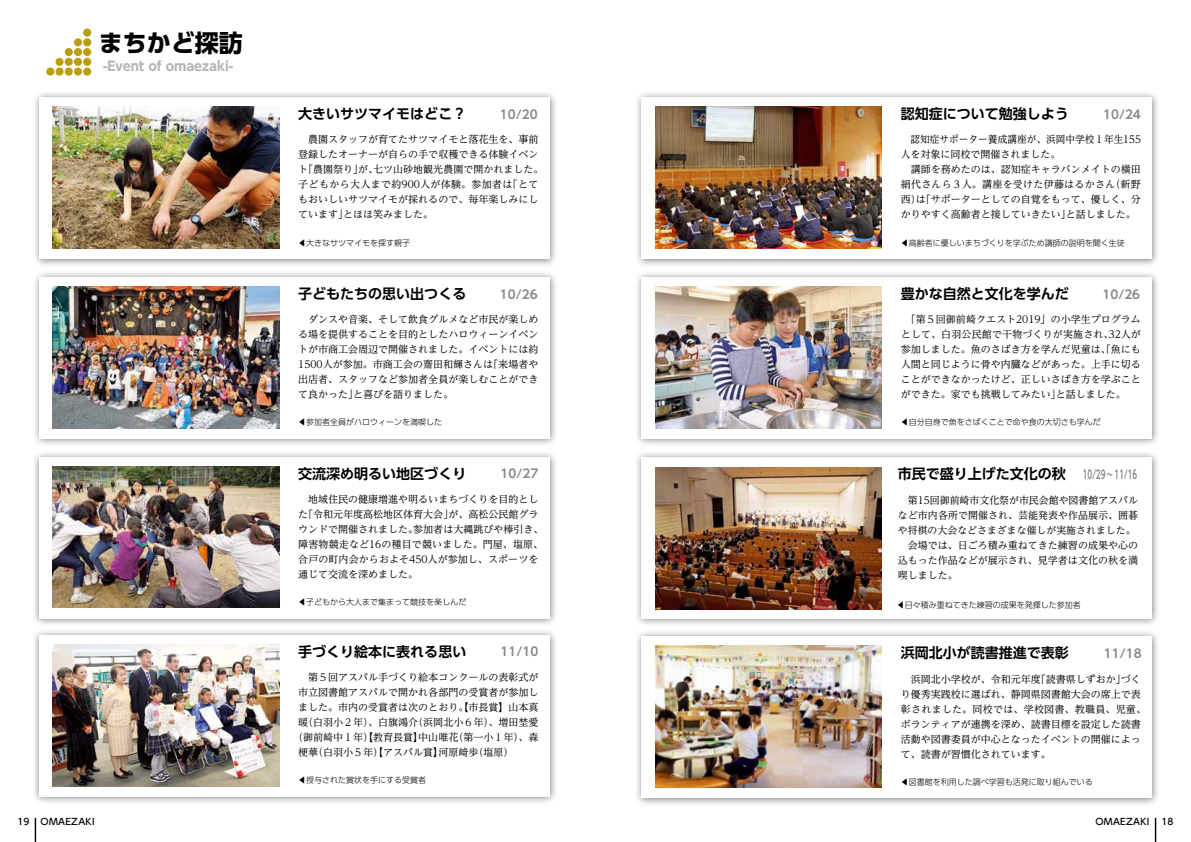
<style>
.page{position:relative;width:1191px;height:842px;background:#fff}
.page>*{position:absolute;margin:0;border:0;box-sizing:border-box;transform-origin:0 0}
.t1{font:700 24px "UD Shin Go Pro";color:#000}
.t2{font:700 14px "UD Shin Go Pro De";color:#000}
.t3{font:700 13px "UD Shin Go Pro";letter-spacing:-.005em;color:#b5b6b6}
.t4{font:700 12px "UD Shin Go Pro De";color:#898989}
.t5{font:700 12px "UD Shin Go Pro De";color:#898989;scale:.6 1}
.t6{font:10px/15px "UD Reimin Pro";color:#000;text-align:right}
.t7{font:10px/15px "UD Reimin Pro";color:#000;scale:.96 1}
.t8{font:10px "UD Reimin Pro";letter-spacing:.035em;color:#000}
.t9{font:10px "UD Reimin Pro";letter-spacing:.025em;color:#000}
.t10{font:500 9px "UD Shin Go Pro";letter-spacing:.035em;color:#000}
.t11{font:300 8px "UD Shin Go Pro";color:#000}
</style>
<div class="page">
<svg style="left:46px;top:38px;width:45px;height:38px"></svg>
<div style="left:83px;top:29px;width:8px;height:8px;background:#bb9e0f;border-radius:50%"></div>
<div style="left:634px;top:91px;width:526px;height:177px;background:#000;opacity:.5"></div>
<div style="left:641px;top:98px;width:511px;height:161px;background:#fff"></div>
<div style="left:32px;top:91px;width:526px;height:177px;background:#000;opacity:.5"></div>
<div style="left:39px;top:98px;width:510px;height:161px;background:#fff"></div>
<div style="left:32px;top:628px;width:526px;height:177px;background:#000;opacity:.5"></div>
<div style="left:39px;top:635px;width:510px;height:161px;background:#fff"></div>
<img style="left:52px;top:644px;width:227px;height:142px">
<div style="left:634px;top:270px;width:526px;height:177px;background:#000;opacity:.5"></div>
<div style="left:641px;top:277px;width:511px;height:162px;background:#fff"></div>
<img style="left:655px;top:286px;width:227px;height:142px">
<img style="left:52px;top:107px;width:227px;height:142px">
<img style="left:655px;top:107px;width:227px;height:142px">
<div style="left:634px;top:450px;width:526px;height:177px;background:#000;opacity:.5"></div>
<div style="left:641px;top:457px;width:511px;height:161px;background:#fff"></div>
<img style="left:655px;top:468px;width:227px;height:141px">
<div style="left:634px;top:630px;width:526px;height:177px;background:#000;opacity:.5"></div>
<div style="left:641px;top:637px;width:511px;height:161px;background:#fff"></div>
<img style="left:655px;top:646px;width:227px;height:141px">
<div style="left:32px;top:270px;width:526px;height:177px;background:#000;opacity:.5"></div>
<div style="left:39px;top:277px;width:510px;height:162px;background:#fff"></div>
<img style="left:52px;top:286px;width:227px;height:142px">
<div style="left:32px;top:450px;width:526px;height:177px;background:#000;opacity:.5"></div>
<div style="left:39px;top:457px;width:510px;height:161px;background:#fff"></div>
<img style="left:52px;top:466px;width:227px;height:142px">
<svg style="left:35px;top:818px;width:1px;height:24px"></svg>
<hr style="left:1154px;top:818px;width:2px;height:24px;background:#000">
<h1 class="t1" style="left:99px;top:23px;width:145px">まちかど探訪</h1>
<h3 class="t3" style="left:103px;top:56px;width:132px">-Event of omaezaki-</h3>
<p class="t10" style="left:17px;top:814px;width:13px">19</p>
<p class="t10" style="left:41px;top:814px;width:56px">OMAEZAKI</p>
<h2 class="t2" style="left:298px;top:103px;width:169px">大きいサツマイモはどこ?</h2>
<p class="t4" style="left:500px;top:105px;width:39px">10/20</p>
<p class="t6" style="left:308px;top:132px;width:231px">農園スタッフが育てたサツマイモと落花生を、事前</p>
<p class="t6" style="left:298px;top:147px;width:241px">登録したオーナーが自らの手で収穫できる体験イベン</p>
<p class="t6" style="left:373px;top:162px;width:171px">七ツ山砂地観光農園で開かれました。</p>
<p class="t6" style="left:298px;top:162px;width:81px">「ト農園祭りが」、</p>
<p class="t8" style="left:298px;top:177px;width:216px">子どもから大人まで約900人が体験。参加者は</p>
<p class="t6" style="left:298px;top:192px;width:241px">もおいしいサツマイモが採れるので、毎年楽しみにし</p>
<p class="t6" style="left:343px;top:207px;width:91px">とほほ笑みました。</p>
<p class="t6" style="left:507px;top:177px;width:32px">「とて</p>
<p class="t6" style="left:298px;top:207px;width:51px">ています」</p>
<p class="t11" style="left:298px;top:236px;width:113px">◀大きなサツマイモを探す親子</p>
<h2 class="t2" style="left:298px;top:282px;width:169px">子どもたちの思い出つくる</h2>
<p class="t4" style="left:500px;top:284px;width:39px">10/26</p>
<p class="t6" style="left:298px;top:312px;width:242px">ダンスや音楽、そして飲食グルメなど市民が楽しめる場を提供することを目的としたハロウィーンイベントが市商工会周辺で開催されました。イベントには約「来場者や</p>
<p class="t6" style="left:298px;top:357px;width:196px">1500人が参加。市商工会の齋田和輝さんは</p>
<p class="t6" style="left:298px;top:372px;width:241px">出店者、スタッフなど参加者全員が楽しむことができ</p>
<p class="t6" style="left:353px;top:387px;width:101px">と喜びを語りました。</p>
<p class="t6" style="left:298px;top:387px;width:61px">て良かった」</p>
<p class="t11" style="left:298px;top:416px;width:145px">◀参加者全員がハロウィーンを満喫した</p>
<h2 class="t2" style="left:298px;top:462px;width:169px">交流深め明るい地区づくり</h2>
<p class="t4" style="left:500px;top:464px;width:39px">10/27</p>
<p class="t6" style="left:308px;top:491px;width:231px">地域住民の健康増進や明るいまちづくりを目的とし</p>
<p class="t6" style="left:298px;top:506px;width:241px">「た令和元年度高松地区体育大会が」、高松公民館グラ</p>
<p class="t6" style="left:413px;top:521px;width:131px">参加者は大縄跳びや棒引き、</p>
<p class="t6" style="left:298px;top:521px;width:246px;text-align:left">ウンドで開催されました。<br>障害物競走など16の種目で競いました。門屋、塩原、合戸の町内会からおよそ450人が参加し、スポーツを通じて交流を深めました。</p>
<p class="t11" style="left:298px;top:595px;width:169px">◀子どもから大人まで集まって競技を楽しんだ</p>
<h2 class="t2" style="left:298px;top:640px;width:169px">手づくり絵本に表れる思い</h2>
<p class="t4" style="left:500px;top:642px;width:39px">11/10</p>
<p class="t6" style="left:308px;top:669px;width:231px">第５回アスパル手づくり絵本コンクールの表彰式が</p>
<p class="t6" style="left:298px;top:684px;width:241px">市立図書館アスパルで開かれ各部門の受賞者が参加しました。市内の受賞者は次のとおり。【市長賞】山本真（浜岡北小６年）、増田埜愛</p>
<p class="t6" style="left:298px;top:714px;width:121px">（暖白羽小２年）、白旗鴻介</p>
<p class="t6" style="left:293px;top:729px;width:131px">（御前崎中１年）【教育長賞】</p>
<p class="t6" style="left:453px;top:729px;width:86px">（第一小１年）、森</p>
<p class="t6" style="left:418px;top:729px;width:41px">中山唯花</p>
<p class="t6" style="left:313px;top:744px;width:131px">（白羽小５年）【アスパル賞】</p>
<p class="t6" style="left:473px;top:744px;width:41px">（塩原(</p>
<p class="t6" style="left:298px;top:744px;width:21px">梗華</p>
<p class="t6" style="left:438px;top:744px;width:41px">河原﨑歩</p>
<p class="t11" style="left:298px;top:774px;width:129px">◀授与された賞状を手にする受賞者</p>
<h2 class="t2" style="left:901px;top:103px;width:169px">認知症について勉強しよう</h2>
<p class="t4" style="left:1103px;top:105px;width:39px">10/24</p>
<p class="t7" style="left:901px;top:132px;width:251px;text-indent:10px">認知症サポーター養成講座が、浜岡中学校１年生155人を対象に同校で開催されました。</p>
<p class="t6" style="left:911px;top:162px;width:231px">講師を務めたのは、認知症キャラバンメイトの横田（新野</p>
<p class="t9" style="left:901px;top:177px;width:216px">絹代さんら３人。講座を受けた伊藤はるかさん</p>
<p class="t6" style="left:901px;top:192px;width:241px">西 「は） サポーターとしての自覚をもって、優しく、分</p>
<p class="t6" style="left:1066px;top:207px;width:71px">と話しました。</p>
<p class="t6" style="left:901px;top:207px;width:171px">かりやすく高齢者と接していきたい」</p>
<p class="t11" style="left:901px;top:236px;width:225px">◀高齢者に優しいまちづくりを学ぶため講師の説明を聞く生徒</p>
<h2 class="t2" style="left:901px;top:282px;width:169px">豊かな自然と文化を学んだ</h2>
<p class="t4" style="left:1102px;top:284px;width:39px">10/26</p>
<p class="t6" style="left:906px;top:312px;width:237px">「第５回御前崎クエスト2019」の小学生プログラム<br>32人が</p>
<p class="t6" style="left:901px;top:327px;width:214px">として、白羽公民館で干物づくりが実施され、</p>
<p class="t6" style="left:901px;top:342px;width:241px">参加しました。魚のさばき方を学んだ児童は、「魚にも</p>
<p class="t6" style="left:901px;top:357px;width:241px">人間と同じように骨や内臓などがあった。上手に切る</p>
<p class="t6" style="left:901px;top:372px;width:241px">ことができなかったけど、正しいさばき方を学ぶこと</p>
<p class="t6" style="left:1056px;top:387px;width:71px">と話しました。</p>
<p class="t6" style="left:901px;top:387px;width:161px">ができた。家でも挑戦してみたい」</p>
<p class="t11" style="left:901px;top:416px;width:201px">◀自分自身で魚をさばくことで命や食の大切さも学んだ</p>
<h2 class="t2" style="left:898px;top:463px;width:169px">市民で盛り上げた文化の秋</h2>
<p class="t5" style="left:1082px;top:464px;width:92px">10/29 ~ 11/16</p>
<p class="t6" style="left:907px;top:492px;width:232px">第15回御前崎市文化祭が市民会館や図書館アスパル</p>
<p class="t6" style="left:898px;top:507px;width:242px">など市内各所で開催され、芸能発表や作品展示、囲碁</p>
<p class="t6" style="left:898px;top:522px;width:239px">や将棋の大会などさまざまな催しが実施されました。</p>
<p class="t6" style="left:908px;top:537px;width:231px">会場では、日ごろ積み重ねてきた練習の成果や心の</p>
<p class="t6" style="left:898px;top:552px;width:241px">込もった作品などが展示され、見学者は文化の秋を満</p>
<p class="t6" style="left:898px;top:567px;width:61px">喫しました。</p>
<p class="t11" style="left:896px;top:599px;width:186px">◀日々積み重ねてきた練習の成果を発揮した参加者</p>
<h2 class="t2" style="left:901px;top:642px;width:169px">浜岡北小が読書推進で表彰</h2>
<p class="t4" style="left:1104px;top:644px;width:39px">11/18</p>
<p class="t6" style="left:1036px;top:671px;width:91px">「読書県しずおか」</p>
<p class="t6" style="left:901px;top:671px;width:247px;text-align:left;text-indent:10px">浜岡北小学校が、令和元年度<br>り優秀実践校に選ばれ、静岡県図書館大会の席上で表彰されました。同校では、学校図書、教職員、児童、ボランティアが連携を深め、読書目標を設定した読書活動や図書委員が中心となったイベントの開催によって、読書が習慣化されています。</p>
<p class="t6" style="left:1121px;top:671px;width:21px">づく</p>
<p class="t11" style="left:901px;top:775px;width:193px">◀図書館を利用した調べ学習も活発に取り組んでいる</p>
<p class="t10" style="left:1095px;top:814px;width:56px">OMAEZAKI</p>
<p class="t10" style="left:1161px;top:814px;width:13px">18</p>
</div>
